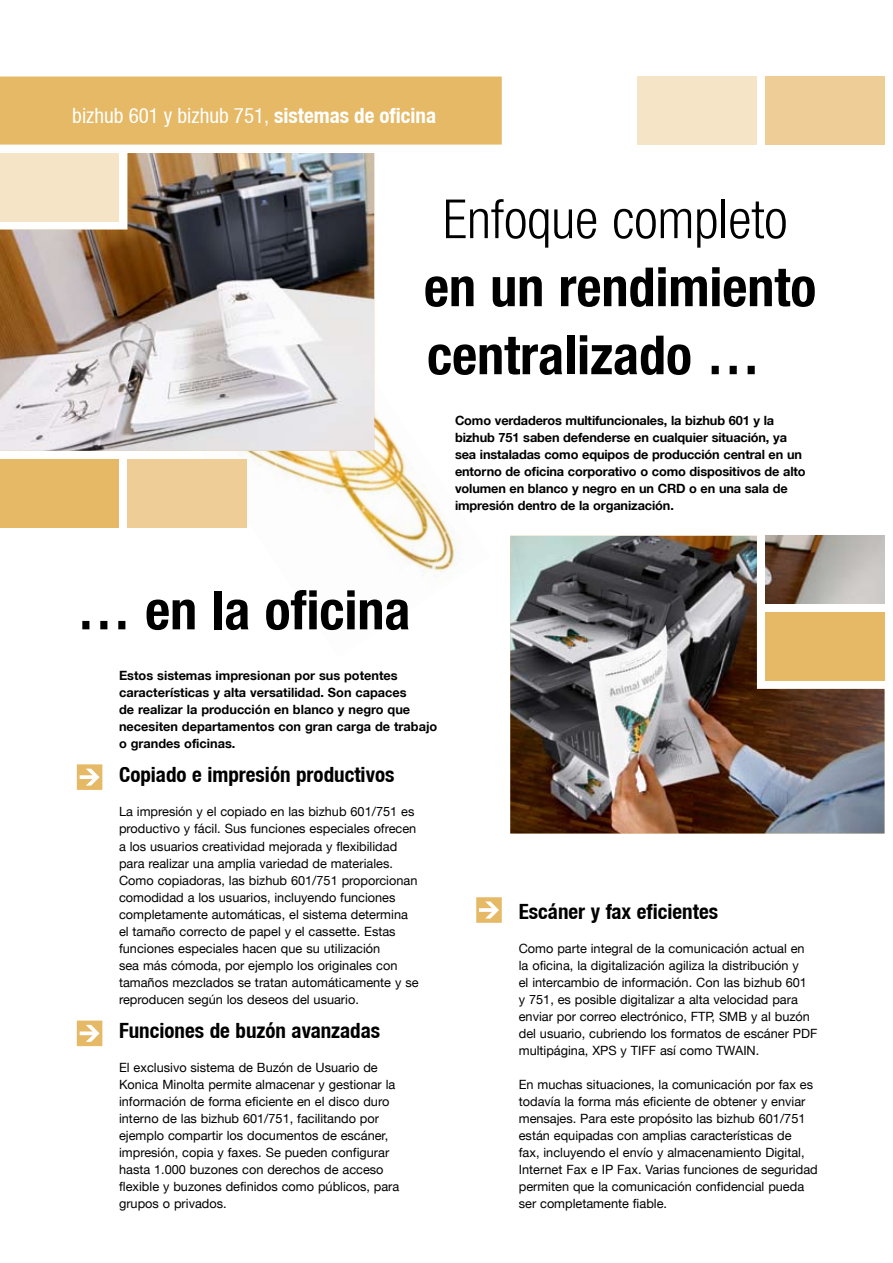
<style>
.page{position:relative;width:893px;height:1263px;background:#fff}
.page>*{position:absolute;margin:0;border:0;box-sizing:border-box;transform-origin:0 0}
.t1{font:700 condensed 54px/67.9px "Helvetica KM";color:#000}
.t2{font:300 condensed 54px "Helvetica KM";color:#000}
.t3{font:700 condensed 21px "Helvetica KM";color:#000}
.t4{font:condensed 21px "Helvetica KM";color:#fff}
.t5{font:12.75px/17px "Helvetica KM";color:#000}
.t6{font:700 12.75px/17px "Helvetica KM";letter-spacing:-.01em;color:#000}
.s1{font-weight:700}
</style>
<div class="page">
<div style="left:0;top:77px;width:502px;height:68px;background:#e5b965"></div>
<img style="left:164px;top:295px;width:296px;height:280px">
<div style="left:765px;top:77px;width:119px;height:68px;background:#eece96"></div>
<div style="left:638px;top:77px;width:119px;height:68px;background:#f6e4c6"></div>
<img style="left:510px;top:536px;width:374px;height:297px">
<svg style="left:77px;top:764px;width:25px;height:26px"></svg>
<svg style="left:77px;top:1020px;width:25px;height:26px"></svg>
<svg style="left:476px;top:897px;width:26px;height:26px"></svg>
<div style="left:0;top:459px;width:119px;height:68px;background:#e5b965"></div>
<div style="left:128px;top:459px;width:119px;height:68px;background:#eece96"></div>
<img style="left:0;top:153px;width:374px;height:298px">
<h2 class="t4" style="left:72px;top:103px;width:365px">bizhub 601 y bizhub 751, <span class="s1">sistemas de oficina</span></h2>
<h1 class="t2" style="left:443px;top:188px;width:346px">Enfoque completo</h1>
<h1 class="t1" style="left:424px;top:253px;width:394px">en un rendimiento centralizado …</h1>
<p class="t6" style="left:455px;top:412px;width:352px">Como verdaderos multifuncionales, la bizhub 601 y la bizhub 751 saben defenderse en cualquier situación, ya sea instaladas como equipos de producción central en un entorno de oficina corporativo o como dispositivos de alto volumen en blanco y negro en un CRD o en una sala de impresión dentro de la organización.</p>
<h1 class="t1" style="left:77px;top:576px;width:335px">… en la oficina</h1>
<p class="t6" style="left:119px;top:667px;width:320px">Estos sistemas impresionan por sus potentes características y alta versatilidad. Son capaces<br>de realizar la producción en blanco y negro que necesiten departamentos con gran carga de trabajo o grandes oficinas.</p>
<h2 class="t3" style="left:119px;top:762px;width:277px">Copiado e impresión productivos</h2>
<p class="t5" style="left:119px;top:803px;width:301px">La impresión y el copiado en las bizhub 601/751 es productivo y fácil. Sus funciones especiales ofrecen a los usuarios creatividad mejorada y flexibilidad para realizar una amplia variedad de materiales.<br>Como copiadoras, las bizhub 601/751 proporcionan comodidad a los usuarios, incluyendo funciones completamente automáticas, el sistema determina el tamaño correcto de papel y el cassette. Estas funciones especiales hacen que su utilización<br>sea más cómoda, por ejemplo los originales con tamaños mezclados se tratan automáticamente y se reproducen según los deseos del usuario.</p>
<h2 class="t3" style="left:119px;top:1017px;width:263px">Funciones de buzón avanzadas</h2>
<p class="t5" style="left:119px;top:1059px;width:282px">El exclusivo sistema de Buzón de Usuario de Konica Minolta permite almacenar y gestionar la información de forma eficiente en el disco duro interno de las bizhub 601/751, facilitando por ejemplo compartir los documentos de escáner, impresión, copia y faxes. Se pueden configurar hasta 1.000 buzones con derechos de acceso flexible y buzones definidos como públicos, para grupos o privados.</p>
<h2 class="t3" style="left:519px;top:898px;width:201px">Escáner y fax eficientes</h2>
<p class="t5" style="left:519px;top:940px;width:300px">Como parte integral de la comunicación actual en la oficina, la digitalización agiliza la distribución y<br>el intercambio de información. Con las bizhub 601<br>y 751, es posible digitalizar a alta velocidad para enviar por correo electrónico, FTP, SMB y al buzón del usuario, cubriendo los formatos de escáner PDF multipágina, XPS y TIFF así como TWAIN.</p>
<p class="t5" style="left:519px;top:1076px;width:300px">En muchas situaciones, la comunicación por fax es todavía la forma más eficiente de obtener y enviar mensajes. Para este propósito las bizhub 601/751 están equipadas con amplias características de<br>fax, incluyendo el envío y almacenamiento Digital, Internet Fax e IP Fax. Varias funciones de seguridad permiten que la comunicación confidencial pueda ser completamente fiable.</p>
</div>
